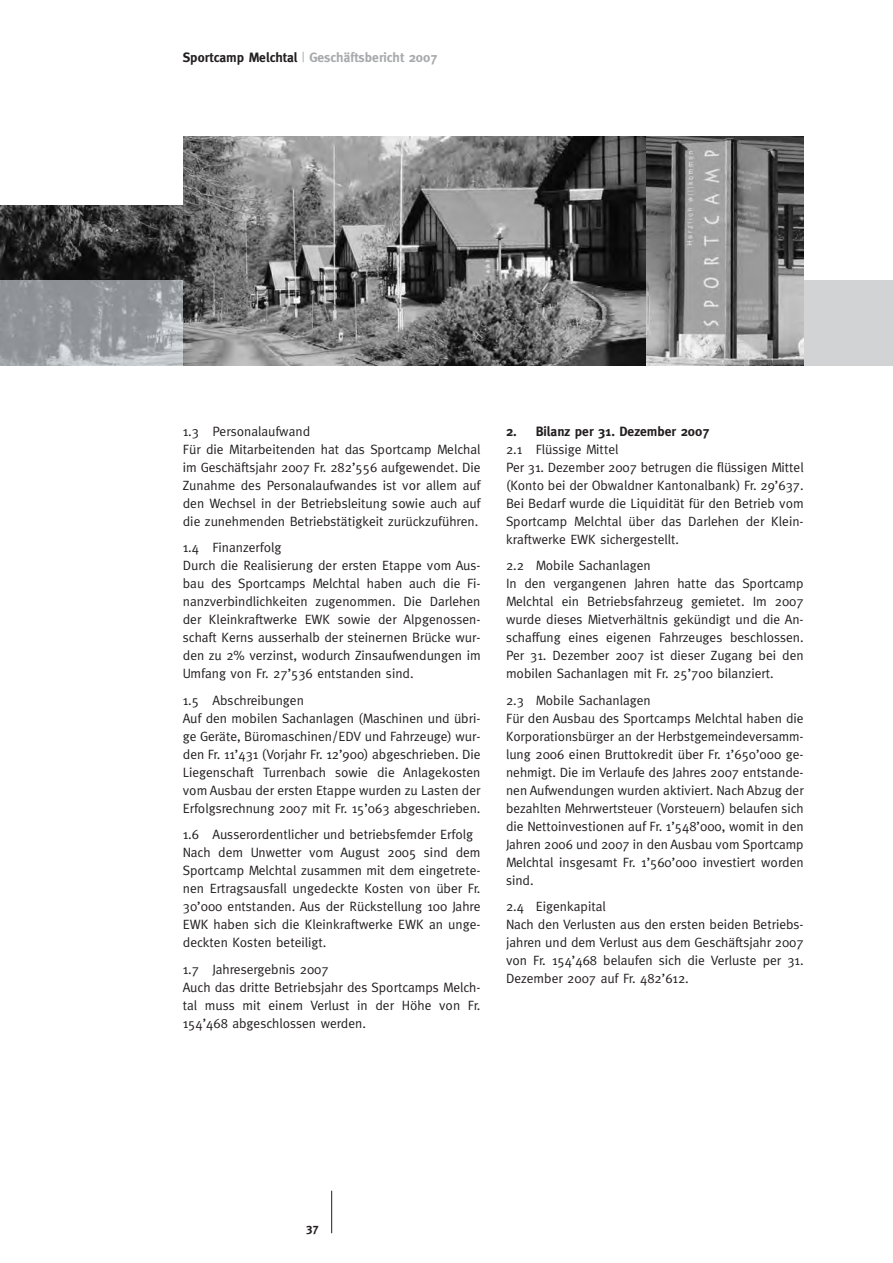
<style>
.page{position:relative;width:893px;height:1263px;background:#fff}
.page>*{position:absolute;margin:0;border:0;box-sizing:border-box;transform-origin:0 0}
.t1{font:13.5px/18px "Meta";color:#231f20}
.t2{font:700 13.5px "Meta";color:#a7a9ac}
.t3{font:700 13.5px "Meta";color:#231f20}
.t4{font:700 12px "Meta";color:#231f20}
.s1{color:#231f20}
.s2{font-weight:400}
</style>
<div class="page">
<hr style="left:331px;top:1191px;width:1px;height:42px;background:#231f20">
<img style="left:0;top:136px;width:646px;height:230px">
<img style="left:0;top:281px;width:183px;height:85px">
<div style="left:804px;top:281px;width:89px;height:85px;background:#d1d3d4"></div>
<img style="left:646px;top:136px;width:158px;height:230px">
<div style="left:0;top:136px;width:183px;height:68px;background:#fff"></div>
<p class="t2" style="left:183px;top:52px;width:256px"><span class="s1">Sportcamp Melchtal</span> <span class="s2">|</span> Geschäftsbericht 2007</p>
<p class="t1" style="left:183px;top:423px;width:299px">1.3 Personalaufwand<br>Für die Mitarbeitenden hat das Sportcamp Melchal im Geschäftsjahr 2007 Fr. 282’556 aufgewendet. Die Zunahme des Personalaufwandes ist vor allem auf den Wechsel in der Betriebsleitung sowie auch auf die zunehmenden Betriebstätigkeit zurückzuführen.</p>
<p class="t1" style="left:183px;top:540px;width:299px">1.4 Finanzerfolg<br>Durch die Realisierung der ersten Etappe vom Aus - bau des Sportcamps Melchtal haben auch die Fi - nanz verbindlichkeiten zugenommen. Die Darlehen der Klein kraftwerke EWK sowie der Alpgenos sen - schaft Kerns ausserhalb der steinernen Brücke wur&shy;den zu 2% verzinst, wodurch Zinsaufwendungen im Umfang von Fr. 27’536 entstanden sind.</p>
<p class="t1" style="left:183px;top:692px;width:299px">1.5 Abschreibungen<br>Auf den mobilen Sachanlagen (Maschinen und übri - ge Geräte, Büromaschinen/EDV und Fahrzeuge) wur&shy;den Fr. 11’431 (Vorjahr Fr. 12’900) abgeschrieben. Die Liegenschaft Turrenbach sowie die Anlagekosten vom Ausbau der ersten Etappe wurden zu Lasten der Erfolgsrechnung 2007 mit Fr. 15’063 abgeschrieben.</p>
<p class="t1" style="left:183px;top:827px;width:299px">1.6 Ausserordentlicher und betriebsfemder Erfolg Nach dem Unwetter vom August 2005 sind dem Sport camp Melchtal zusammen mit dem eingetrete&shy;nen Ertragsausfall ungedeckte Kosten von über Fr.<br>30’000 entstanden. Aus der Rückstellung 100 Jahre EWK haben sich die Kleinkraftwerke EWK an unge&shy;deckten Kosten beteiligt.</p>
<p class="t1" style="left:183px;top:961px;width:299px">1.7 Jahresergebnis 2007<br>Auch das dritte Betriebsjahr des Sportcamps Melch - tal muss mit einem Verlust in der Höhe von Fr.<br>154’468 abgeschlossen werden.</p>
<p class="t3" style="left:506px;top:426px;width:205px">2. Bilanz per 31. Dezember 2007</p>
<p class="t1" style="left:506px;top:441px;width:299px">2.1 Flüssige Mittel<br>Per 31. Dezember 2007 betrugen die flüssigen Mittel (Konto bei der Obwaldner Kantonalbank) Fr. 29’637.<br>Bei Bedarf wurde die Liquidität für den Betrieb vom Sportcamp Melchtal über das Darlehen der Klein - kraftwerke EWK sichergestellt.</p>
<p class="t1" style="left:506px;top:557px;width:299px">2.2 Mobile Sachanlagen<br>In den vergangenen Jahren hatte das Sportcamp Melch tal ein Betriebsfahrzeug gemietet. Im 2007 wur de dieses Mietverhältnis gekündigt und die An - schaffung eines eigenen Fahrzeuges beschlossen.<br>Per 31. Dezember 2007 ist dieser Zugang bei den mobi len Sachanlagen mit Fr. 25’700 bilanziert.</p>
<p class="t1" style="left:506px;top:692px;width:299px">2.3 Mobile Sachanlagen<br>Für den Ausbau des Sportcamps Melchtal haben die Korporationsbürger an der Herbstgemeindeversam m&shy;lung 2006 einen Bruttokredit über Fr. 1’650’000 ge&shy;nehmigt. Die im Verlaufe des Jahres 2007 entstande&shy;nen Aufwendungen wurden aktiviert. Nach Abzug der bezahlten Mehrwertsteuer (Vorsteuern) belaufen sich die Nettoinvestionen auf Fr. 1’548’000, womit in den Jahren 2006 und 2007 in den Ausbau vom Sport camp Melchtal insgesamt Fr. 1’560’000 investiert wor den sind.</p>
<p class="t1" style="left:506px;top:899px;width:299px">2.4 Eigenkapital<br>Nach den Verlusten aus den ersten beiden Betriebs - jahren und dem Verlust aus dem Geschäftsjahr 2007 von Fr. 154’468 belaufen sich die Verluste per 31.<br>Dezember 2007 auf Fr. 482’612.</p>
<p class="t4" style="left:306px;top:1223px;width:14px">37</p>
</div>
